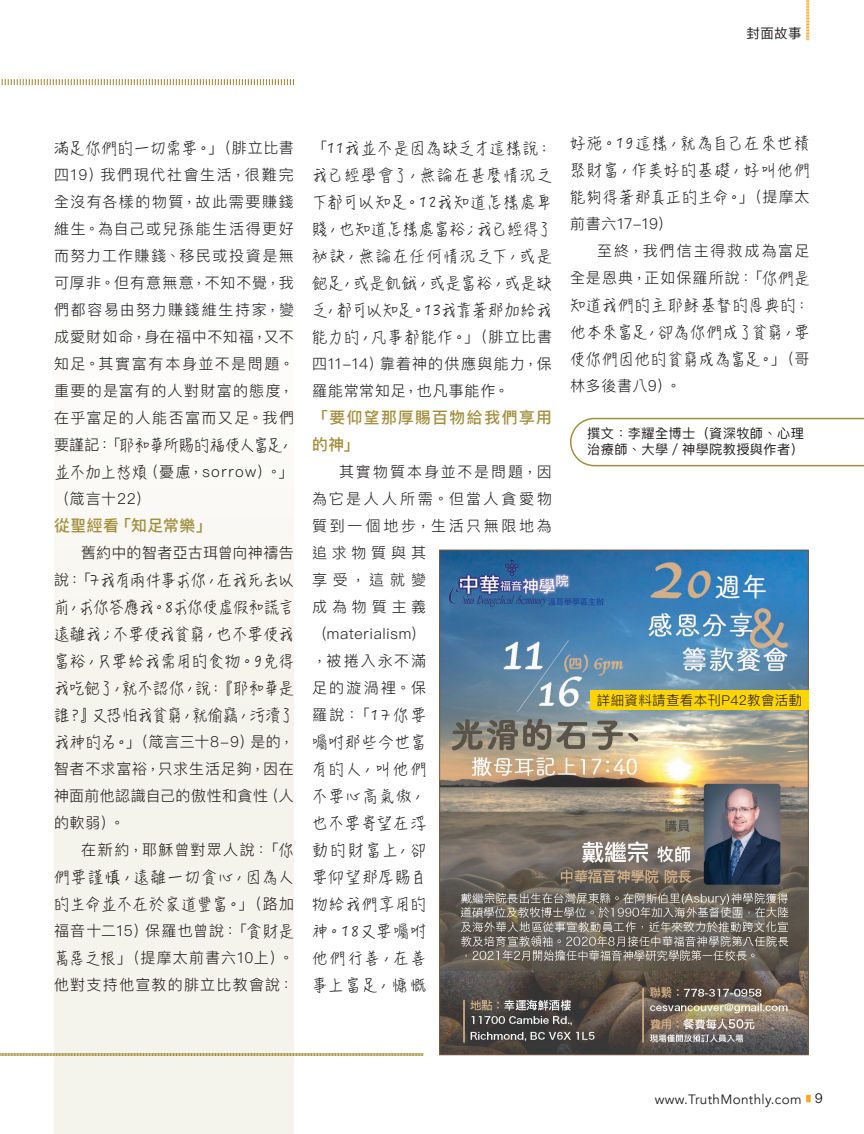
<style>
.page{position:relative;width:864px;height:1134px;background:#fff}
.page>*{position:absolute;margin:0;border:0;box-sizing:border-box;transform-origin:0 0}
.Body_Paragraph_-_heading{font:500 15.75px/27px "Ping Fang TC";letter-spacing:.085em;color:#a28f3e}
.Body_Paragraph_-_heading-2{font:500 15.75px "Ping Fang TC";letter-spacing:.04em;color:#a28f3e}
.Body_Paragraph_v1_LIGHT_75{font:15px/27px "Hanzi Pen TC W3";letter-spacing:.04em;color:#231f20;text-align:justify}
.Body_Paragraph_v1_LIGHT_75-2{font:300 15px/27px "Ping Fang TC";letter-spacing:.1em;color:#231f20;text-align:justify}
.Body_Paragraph_v1_LIGHT_75-3{font:300 15px/27px "Ping Fang TC";letter-spacing:.155em;color:#231f20}
.t1{font:13.5px "Avenir";letter-spacing:.025em;color:#231f20}
.Footer_Note_-_Chinese{font:300 13.5px "Ping Fang TC";letter-spacing:.025em;color:#231f20}
.t2{font:13.5px "Ping Fang TC";color:#231f20}
.Footer_Left_-_Chinese{font:13.2px/15.9px "Ping Fang TC";letter-spacing:.025em;color:#231f20}
.s1{font-family:"Hanzi Pen TC W3";font-weight:400}
.s2{font-family:"Ping Fang TC";font-weight:300}
.s3{font-family:"Ping Fang TC"}
</style>
<div class="page">
<svg style="left:806px;top:1095px;width:5px;height:7px"></svg>
<svg style="left:806px;top:0;width:3px;height:40px"></svg>
<div style="left:54px;top:273px;width:240px;height:861px;background:linear-gradient(to right,#f8f7f1,#f8f7f1)"></div>
<svg style="left:0;top:1052px;width:423px;height:5px"></svg>
<svg style="left:570px;top:417px;width:294px;height:50px"></svg>
<svg style="left:1px;top:79px;width:293px;height:6px"></svg>
<img style="left:441px;top:552px;width:365px;height:501px">
<div style="left:590px;top:690px;width:218px;height:20px;background:#ffd500"></div>
<p class="t2" style="left:747px;top:25px;width:57px">封面故事</p>
<p class="Body_Paragraph_v1_LIGHT_75-2" style="left:54px;top:134px;width:242px"><span class="s1">滿足你們的一切需要。</span>」（腓立比書四19）我們現代社會生活，很難完全沒有各樣的物質，故此需要賺錢維生。為自己或兒孫能生活得更好而努力工作賺錢、移民或投資是無可厚非。但有意無意，不知不覺，我們都容易由努力賺錢維生持家，變成愛財如命，身在福中不知福，又不知足。其實富有本身並不是問題。重要的是富有的人對財富的態度，在乎富足的人能否富而又足。我們要謹記：「<span class="s1">耶和華所賜的福使人富足，並不加上愁煩</span>（憂慮，sorrow）。」（箴言十22）</p>
<p class="Body_Paragraph_-_heading-2" style="left:54px;top:515px;width:160px">從聖經看「知足常樂」</p>
<p class="Body_Paragraph_v1_LIGHT_75" style="left:54px;top:539px;width:242px;text-indent:27px"><span class="s2">舊約中的智者亞古珥曾向神禱告說：「</span>7我有兩件事求你，在我死去以前，求你答應我。8求你使虛假和謊言遠離我；不要使我貧窮，也不要使我富裕，只要給我需用的食物。9免得我吃飽了，就不認你，說：『耶和華是誰？』又恐怕我貧窮，就偷竊，污瀆了我神的名。<span class="s2">」（箴言三十8-9）是的，智者不求富裕，只求生活足夠，因在神面前他認識自己的傲性和貪性（人的軟弱）。</span></p>
<p class="Body_Paragraph_v1_LIGHT_75-2" style="left:54px;top:836px;width:242px;text-indent:27px">在新約，耶穌曾對眾人說：「<span class="s1">你們要謹慎，遠離一切貪心，因為人的生命並不在於家道豐富。</span>」（路加福音十二15）保羅也曾說：「<span class="s1">貪財是萬惡之根</span>」（提摩太前書六10上）。他對支持他宣教的腓立比教會說：</p>
<p class="Body_Paragraph_v1_LIGHT_75" style="left:312px;top:134px;width:242px"><span class="s2">「</span>11我並不是因為缺乏才這樣說：我已經學會了，無論在甚麼情況之下都可以知足。12我知道怎樣處卑賤，也知道怎樣處富裕；我已經得了祕訣，無論在任何情況之下，或是飽足，或是飢餓，或是富裕，或是缺乏，都可以知足。13我靠著那加給我能力的，凡事都能作。<span class="s2">」（腓立比書四11-14）靠着神的供應與能力，保羅能常常知足，也凡事能作。</span></p>
<p class="Body_Paragraph_-_heading" style="left:312px;top:403px;width:242px">「要仰望那厚賜百物給我們享用的神」</p>
<p class="Body_Paragraph_v1_LIGHT_75-3" style="left:312px;top:458px;width:242px;text-indent:27px">其實物質本身並不是問題，因為它是人人所需。但當人貪愛物質到一個地步，生活只無限地為追求物質與其<br>享受，這就變<br>成為物質主義<br>（materialism）<br>，被捲入永不滿<br>足的漩渦裡。保<br>羅說：「<span class="s1">17你要<br>囑咐那些今世富<br>有的人，叫他們<br>不要心高氣傲，<br>也不要寄望在浮<br>動的財富上，卻<br>要仰望那厚賜百<br>物給我們享用的<br>神。18又要囑咐<br>他們行善，在善<br>事上富足，慷慨</span></p>
<p class="Body_Paragraph_v1_LIGHT_75" style="left:570px;top:129px;width:241px">好施。19這樣，就為自己在來世積聚財富，作美好的基礎，好叫他們能夠得著那真正的生命。<span class="s2">」（提摩太前書六17-19）</span></p>
<p class="Body_Paragraph_v1_LIGHT_75" style="left:570px;top:237px;width:241px;text-indent:27px"><span class="s2">至終，我們信主得救成為富足全是恩典，正如保羅所說：「</span>你們是知道我們的主耶穌基督的恩典的：他本來富足，卻為你們成了貧窮，要使你們因他的貧窮成為富足。<span class="s2">」（哥林多後書八9）。</span></p>
<p class="Footer_Left_-_Chinese" style="left:587px;top:426px;width:218px">撰文：李耀全博士（資深牧師、心理治療師、大學／神學院教授與作者）</p>
<p class="Footer_Note_-_Chinese" style="left:597px;top:692px;width:207px">詳細資料請查看本刊P42教會活動</p>
<p class="t1" style="left:655px;top:1091px;width:170px">www.TruthMonthly.com <span class="s3">9</span></p>
</div>
